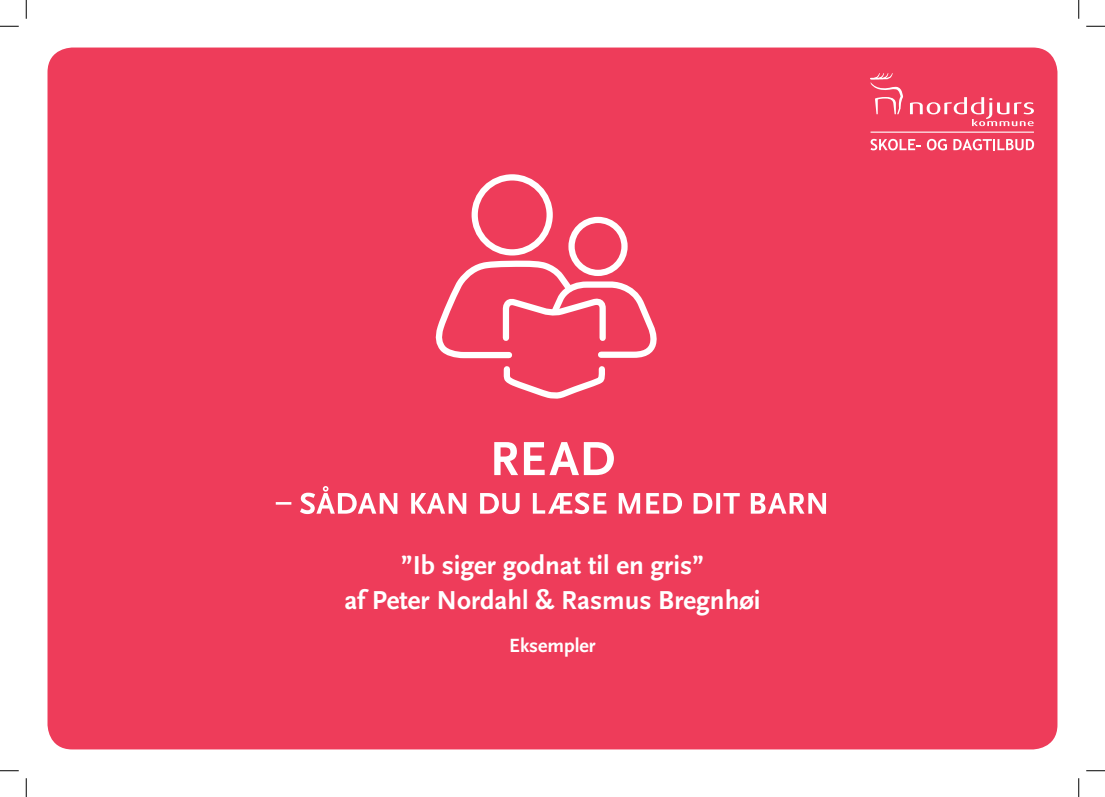
<style>
.page{position:relative;width:1105px;height:797px;background:#fff}
.page>*{position:absolute;margin:0;border:0;box-sizing:border-box;transform-origin:0 0}
.t1{font:700 50px "Scala Sans";color:#fff}
.t2{font:700 27.12px/35px "Scala Sans";color:#fff;text-align:center}
.t3{font:700 20px "Scala Sans";color:#fff}
</style>
<div class="page">
<div style="left:48px;top:48px;width:1009px;height:701px;background:#ee3c5a;border-radius:25px"></div>
<svg style="left:276px;top:486px;width:550px;height:28px"></svg>
<div style="left:472px;top:174px;width:81px;height:81px;border:6px solid #fff;border-radius:50%"></div>
<div style="left:568px;top:217px;width:60px;height:59px;border:6px solid #fff;border-radius:50%"></div>
<svg style="left:435px;top:256px;width:222px;height:143px"></svg>
<svg style="left:0;top:25px;width:19px;height:2px"></svg>
<svg style="left:1086px;top:25px;width:19px;height:2px"></svg>
<svg style="left:0;top:770px;width:19px;height:1px"></svg>
<svg style="left:1086px;top:770px;width:19px;height:1px"></svg>
<svg style="left:25px;top:0;width:2px;height:19px"></svg>
<svg style="left:25px;top:778px;width:2px;height:19px"></svg>
<svg style="left:1078px;top:0;width:1px;height:19px"></svg>
<svg style="left:1078px;top:778px;width:1px;height:19px"></svg>
<svg style="left:870px;top:73px;width:33px;height:41px"></svg>
<svg style="left:910px;top:97px;width:124px;height:29px"></svg>
<svg style="left:870px;top:139px;width:51px;height:11px"></svg>
<svg style="left:927px;top:139px;width:20px;height:11px"></svg>
<svg style="left:953px;top:139px;width:81px;height:11px"></svg>
<hr style="left:870px;top:132px;width:164px;height:1px;background:#fff">
<h1 class="t1" style="left:490px;top:432px;width:127px">READ</h1>
<p class="t2" style="left:344px;top:548px;width:418px">”Ib siger godnat til en gris”<br>af Peter Nordahl &amp; Rasmus Bregnhøi</p>
<p class="t3" style="left:509px;top:635px;width:88px">Eksempler</p>
</div>
